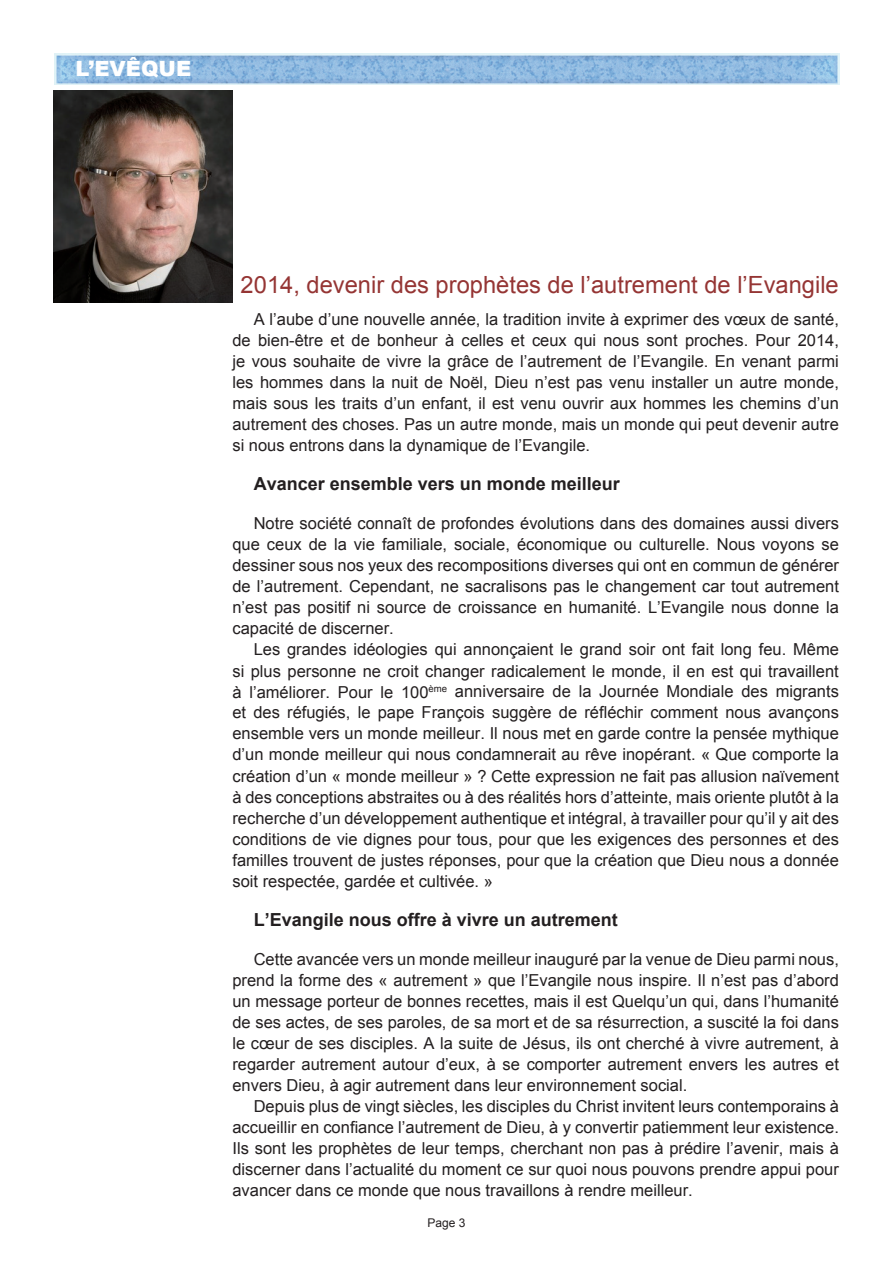
<style>
.page{position:relative;width:893px;height:1263px;background:#fff}
.page>*{position:absolute;margin:0;border:0;box-sizing:border-box;transform-origin:0 0}
.t1{font:23.7px "Arial";color:#953534}
.t2{font:900 21px "Arial";color:#fff}
.t3{font:700 18px "Arial";color:#231f20}
.t4{font:16.5px/21px "Arial";color:#231f20;text-align:justify}
.t5{font:12px "Arial";color:#231f20}
</style>
<div class="page">
<img style="left:54px;top:54px;width:785px;height:31px">
<img style="left:53px;top:90px;width:179px;height:213px">
<p class="t2" style="left:76px;top:54px;width:117px">L’EVÊQUE</p>
<h1 class="t1" style="left:241px;top:268px;width:600px">2014, devenir des prophètes de l’autrement de l’Evangile</h1>
<p class="t4" style="left:232px;top:309px;width:608px;text-indent:21px">A l’aube d’une nouvelle année, la tradition invite à exprimer des vœux de santé, de bien-être et de bonheur à celles et ceux qui nous sont proches. Pour 2014, je vous souhaite de vivre la grâce de l’autrement de l’Evangile. En venant parmi les hommes dans la nuit de Noël, Dieu n’est pas venu installer un autre monde, mais sous les traits d’un enfant, il est venu ouvrir aux hommes les chemins d’un autrement des choses. Pas un autre monde, mais un monde qui peut devenir autre si nous entrons dans la dynamique de l’Evangile.</p>
<p class="t3" style="left:254px;top:471px;width:368px">Avancer ensemble vers un monde meilleur</p>
<p class="t4" style="left:232px;top:513px;width:608px;text-indent:21px">Notre société connaît de profondes évolutions dans des domaines aussi divers que ceux de la vie familiale, sociale, économique ou culturelle. Nous voyons se dessiner sous nos yeux des recompositions diverses qui ont en commun de générer de l’autrement. Cependant, ne sacralisons pas le changement car tout autrement n’est pas positif ni source de croissance en humanité. L’Evangile nous donne la capacité de discerner.</p>
<p class="t4" style="left:232px;top:639px;width:608px;text-indent:21px">Les grandes idéologies qui annonçaient le grand soir ont fait long feu. Même si plus personne ne croit changer radicalement le monde, il en est qui travaillent à l’améliorer. Pour le 100<sup>ème</sup> anniversaire de la Journée Mondiale des migrants et des réfugiés, le pape François suggère de réfléchir comment nous avançons ensemble vers un monde meilleur. Il nous met en garde contre la pensée mythique d’un monde meilleur qui nous condamnerait au rêve inopérant. « Que comporte la création d’un « monde meilleur » ? Cette expression ne fait pas allusion naïvement à des conceptions abstraites ou à des réalités hors d’atteinte, mais oriente plutôt à la recherche d’un développement authentique et intégral, à travailler pour qu’il y ait des conditions de vie dignes pour tous, pour que les exigences des personnes et des familles trouvent de justes réponses, pour que la création que Dieu nous a donnée soit respectée, gardée et cultivée. »</p>
<p class="t3" style="left:254px;top:906px;width:366px">L’Evangile nous offre à vivre un autrement</p>
<p class="t4" style="left:232px;top:948px;width:608px;text-indent:21px">Cette avancée vers un monde meilleur inauguré par la venue de Dieu parmi nous, prend la forme des « autrement » que l’Evangile nous inspire. Il n’est pas d’abord un message porteur de bonnes recettes, mais il est Quelqu’un qui, dans l’humanité de ses actes, de ses paroles, de sa mort et de sa résurrection, a suscité la foi dans le cœur de ses disciples. A la suite de Jésus, ils ont cherché à vivre autrement, à regarder autrement autour d’eux, à se comporter autrement envers les autres et envers Dieu, à agir autrement dans leur environnement social.</p>
<p class="t4" style="left:232px;top:1095px;width:608px;text-indent:21px">Depuis plus de vingt siècles, les disciples du Christ invitent leurs contemporains à accueillir en confiance l’autrement de Dieu, à y convertir patiemment leur existence.<br>Ils sont les prophètes de leur temps, cherchant non pas à prédire l’avenir, mais à discerner dans l’actualité du moment ce sur quoi nous pouvons prendre appui pour avancer dans ce monde que nous travaillons à rendre meilleur.</p>
<p class="t5" style="left:427px;top:1214px;width:40px">Page 3</p>
</div>
